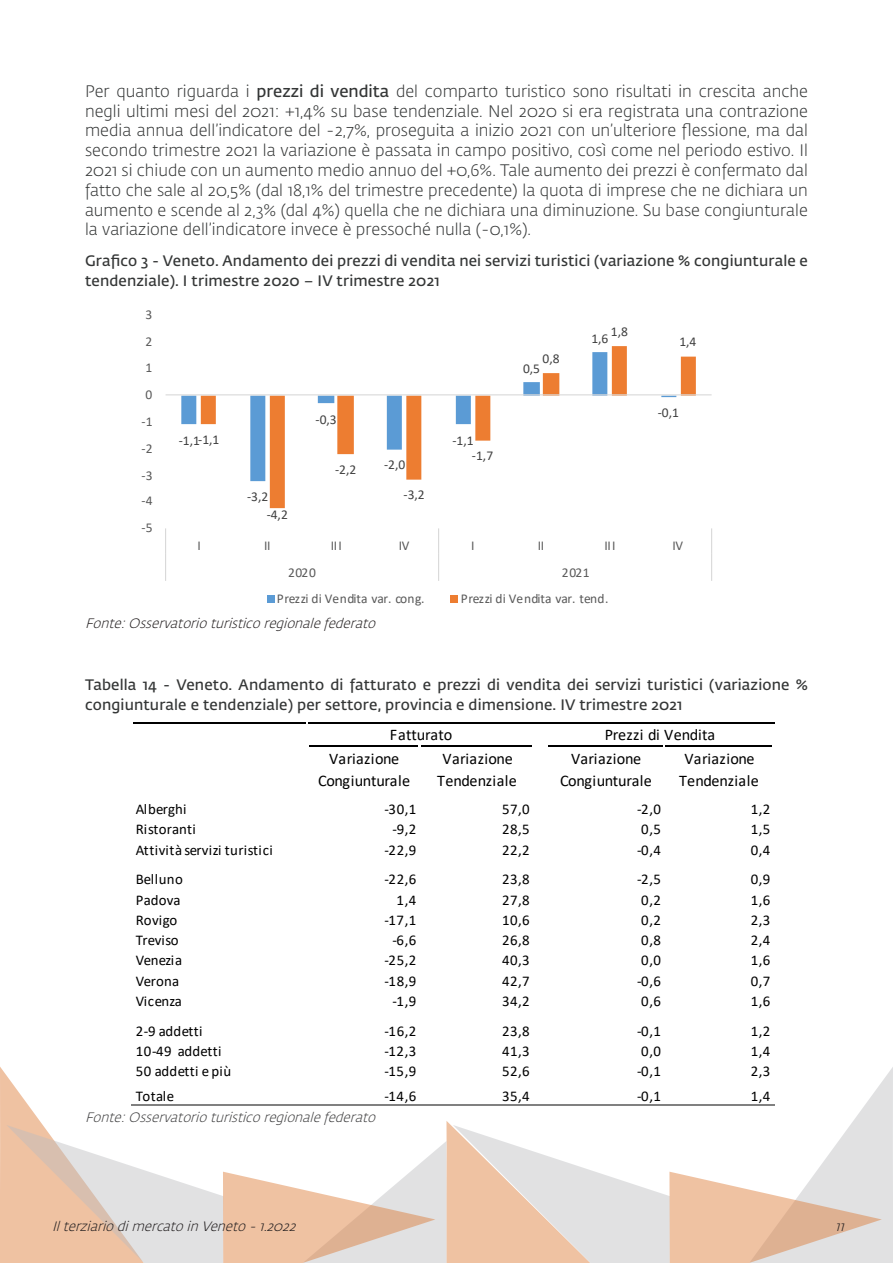
<style>
.page{position:relative;width:893px;height:1263px;background:#fff}
.page>*{position:absolute;margin:0;border:0;box-sizing:border-box;transform-origin:0 0}
.t1{font:300 16.5px/19.8px "Fedra Sans Std";color:#343636;text-align:justify}
.t2{font:16.2px/21.6px "Calibri";color:#000;text-align:center}
.t3{font:600 15px/19.8px "Fedra Sans Std";letter-spacing:.01em;color:#343636}
.t4{font:14.85px "Calibri";letter-spacing:.02em;color:#000}
.t5{font:14.85px "Calibri";letter-spacing:-.015em;color:#000}
.t6{font:14.85px "Calibri";letter-spacing:-.025em;color:#000}
.t7{font:14.85px "Calibri";color:#000}
.t8{font:13.5px "Calibri";letter-spacing:-.005em;color:#595959}
.t9{font:italic 300 13.5px "Fedra Sans Std";color:#231f20}
.t10{font:13.5px "Calibri";color:#404040}
.t11{font:italic 300 13.5px "Fedra Sans Std";color:#3e3e3f}
.s1{font-weight:600}
</style>
<div class="page">
<svg style="left:0;top:1067px;width:893px;height:196px"></svg>
<svg style="left:165px;top:346px;width:547px;height:257px"></svg>
<hr style="left:133px;top:722px;width:173px;height:1px;background:#000">
<hr style="left:309px;top:745px;width:109px;height:1px;background:#000">
<hr style="left:421px;top:745px;width:111px;height:1px;background:#000">
<hr style="left:548px;top:745px;width:115px;height:1px;background:#000">
<hr style="left:309px;top:722px;width:466px;height:1px;background:#000">
<hr style="left:666px;top:745px;width:106px;height:1px;background:#000">
<hr style="left:132px;top:1104px;width:643px;height:2px;background:#808080">
<p class="t1" style="left:85px;top:81px;width:724px">Per quanto riguarda i <span class="s1">prezzi di vendita</span> del comparto turistico sono risultati in crescita anche negli ultimi mesi del 2021: +1,4% su base tendenziale. Nel 2020 si era registrata una contrazione media annua dell’indicatore del -2,7%, proseguita a inizio 2021 con un’ulteriore flessione, ma dal secondo trimestre 2021 la variazione è passata in campo positivo, così come nel periodo estivo. Il 2021 si chiude con un aumento medio annuo del +0,6%. Tale aumento dei prezzi è confermato dal fatto che sale al 20,5% (dal 18,1% del trimestre precedente) la quota di imprese che ne dichiara un aumento e scende al 2,3% (dal 4%) quella che ne dichiara una diminuzione. Su base congiunturale la variazione dell’indicatore invece è pressoché nulla (-0,1%).</p>
<p class="t3" style="left:85px;top:251px;width:724px">Grafico 3 - Veneto. Andamento dei prezzi di vendita nei servizi turistici (variazione % congiunturale e tendenziale). I trimestre 2020 – IV trimestre 2021</p>
<p class="t8" style="left:145px;top:305px;width:8px">3</p>
<p class="t8" style="left:145px;top:332px;width:8px">2</p>
<p class="t8" style="left:145px;top:358px;width:8px">1</p>
<p class="t8" style="left:145px;top:385px;width:8px">0</p>
<p class="t8" style="left:141px;top:412px;width:13px">-1</p>
<p class="t8" style="left:141px;top:439px;width:13px">-2</p>
<p class="t8" style="left:141px;top:466px;width:13px">-3</p>
<p class="t8" style="left:141px;top:491px;width:13px">-4</p>
<p class="t8" style="left:141px;top:518px;width:13px">-5</p>
<p class="t10" style="left:198px;top:430px;width:23px">-1,1</p>
<p class="t10" style="left:179px;top:431px;width:23px">-1,1</p>
<p class="t10" style="left:247px;top:487px;width:23px">-3,2</p>
<p class="t10" style="left:267px;top:505px;width:23px">-4,2</p>
<p class="t10" style="left:316px;top:410px;width:23px">-0,3</p>
<p class="t10" style="left:335px;top:460px;width:23px">-2,2</p>
<p class="t10" style="left:384px;top:455px;width:23px">-2,0</p>
<p class="t10" style="left:404px;top:485px;width:23px">-3,2</p>
<p class="t10" style="left:452px;top:431px;width:23px">-1,1</p>
<p class="t10" style="left:472px;top:446px;width:23px">-1,7</p>
<p class="t10" style="left:542px;top:349px;width:19px">0,8</p>
<p class="t10" style="left:523px;top:359px;width:19px">0,5</p>
<p class="t10" style="left:611px;top:322px;width:19px">1,8</p>
<p class="t10" style="left:591px;top:329px;width:19px">1,6</p>
<p class="t10" style="left:679px;top:332px;width:19px">1,4</p>
<p class="t10" style="left:658px;top:403px;width:23px">-0,1</p>
<p class="t8" style="left:197px;top:536px;width:5px">I</p>
<p class="t8" style="left:264px;top:536px;width:8px">II</p>
<p class="t8" style="left:331px;top:536px;width:12px">III</p>
<p class="t8" style="left:399px;top:536px;width:12px">IV</p>
<p class="t8" style="left:471px;top:536px;width:5px">I</p>
<p class="t8" style="left:538px;top:536px;width:8px">II</p>
<p class="t8" style="left:605px;top:536px;width:12px">III</p>
<p class="t8" style="left:673px;top:536px;width:12px">IV</p>
<p class="t8" style="left:288px;top:563px;width:29px">2020</p>
<p class="t8" style="left:562px;top:563px;width:29px">2021</p>
<p class="t8" style="left:277px;top:589px;width:149px">Prezzi di Vendita var. cong.</p>
<p class="t8" style="left:461px;top:589px;width:149px">Prezzi di Vendita var. tend.</p>
<p class="t9" style="left:85px;top:615px;width:296px">Fonte:Osservatorioturisticoregionalefederato</p>
<p class="t3" style="left:85px;top:675px;width:724px">Tabella 14 - Veneto. Andamento di fatturato e prezzi di vendita dei servizi turistici (variazione % congiunturale e tendenziale) per settore, provincia e dimensione. IV trimestre 2021</p>
<p class="t2" style="left:390px;top:723px;width:64px">Fatturato</p>
<p class="t2" style="left:605px;top:723px;width:112px">Prezzi di Vendita</p>
<p class="t2" style="left:318px;top:747px;width:93px">Variazione<br>Congiunturale</p>
<p class="t2" style="left:437px;top:747px;width:81px">Variazione<br>Tendenziale</p>
<p class="t2" style="left:560px;top:747px;width:93px">Variazione<br>Congiunturale</p>
<p class="t2" style="left:679px;top:747px;width:81px">Variazione<br>Tendenziale</p>
<p class="t4" style="left:136px;top:799px;width:52px">Alberghi</p>
<p class="t4" style="left:384px;top:799px;width:33px">-30,1</p>
<p class="t4" style="left:502px;top:799px;width:29px">57,0</p>
<p class="t4" style="left:637px;top:799px;width:25px">-2,0</p>
<p class="t4" style="left:751px;top:799px;width:21px">1,2</p>
<p class="t4" style="left:136px;top:819px;width:62px">Ristoranti</p>
<p class="t4" style="left:393px;top:819px;width:25px">-9,2</p>
<p class="t4" style="left:502px;top:819px;width:29px">28,5</p>
<p class="t4" style="left:641px;top:819px;width:21px">0,5</p>
<p class="t4" style="left:751px;top:819px;width:21px">1,5</p>
<p class="t4" style="left:136px;top:839px;width:138px">Attività servizi turistici</p>
<p class="t4" style="left:384px;top:839px;width:33px">-22,9</p>
<p class="t4" style="left:502px;top:839px;width:29px">22,2</p>
<p class="t4" style="left:637px;top:839px;width:25px">-0,4</p>
<p class="t4" style="left:751px;top:839px;width:21px">0,4</p>
<p class="t4" style="left:136px;top:869px;width:48px">Belluno</p>
<p class="t4" style="left:384px;top:869px;width:33px">-22,6</p>
<p class="t4" style="left:502px;top:869px;width:29px">23,8</p>
<p class="t4" style="left:637px;top:869px;width:25px">-2,5</p>
<p class="t4" style="left:751px;top:869px;width:21px">0,9</p>
<p class="t4" style="left:136px;top:889px;width:46px">Padova</p>
<p class="t4" style="left:397px;top:889px;width:21px">1,4</p>
<p class="t4" style="left:502px;top:889px;width:29px">27,8</p>
<p class="t4" style="left:641px;top:889px;width:21px">0,2</p>
<p class="t4" style="left:751px;top:889px;width:21px">1,6</p>
<p class="t4" style="left:136px;top:909px;width:43px">Rovigo</p>
<p class="t4" style="left:384px;top:909px;width:33px">-17,1</p>
<p class="t4" style="left:502px;top:909px;width:29px">10,6</p>
<p class="t4" style="left:641px;top:909px;width:21px">0,2</p>
<p class="t4" style="left:751px;top:909px;width:21px">2,3</p>
<p class="t5" style="left:136px;top:930px;width:44px">Treviso</p>
<p class="t4" style="left:393px;top:930px;width:25px">-6,6</p>
<p class="t4" style="left:502px;top:930px;width:29px">26,8</p>
<p class="t4" style="left:641px;top:930px;width:21px">0,8</p>
<p class="t4" style="left:751px;top:930px;width:21px">2,4</p>
<p class="t6" style="left:136px;top:950px;width:48px">Venezia</p>
<p class="t4" style="left:384px;top:950px;width:33px">-25,2</p>
<p class="t4" style="left:502px;top:950px;width:29px">40,3</p>
<p class="t4" style="left:641px;top:950px;width:21px">0,0</p>
<p class="t4" style="left:751px;top:950px;width:21px">1,6</p>
<p class="t4" style="left:136px;top:970px;width:45px">Verona</p>
<p class="t4" style="left:384px;top:970px;width:33px">-18,9</p>
<p class="t4" style="left:502px;top:970px;width:29px">42,7</p>
<p class="t4" style="left:637px;top:970px;width:25px">-0,6</p>
<p class="t4" style="left:751px;top:970px;width:21px">0,7</p>
<p class="t7" style="left:136px;top:991px;width:48px">Vicenza</p>
<p class="t4" style="left:393px;top:991px;width:25px">-1,9</p>
<p class="t4" style="left:502px;top:991px;width:29px">34,2</p>
<p class="t4" style="left:641px;top:991px;width:21px">0,6</p>
<p class="t4" style="left:751px;top:991px;width:21px">1,6</p>
<p class="t4" style="left:136px;top:1020px;width:68px">2-9 addetti</p>
<p class="t4" style="left:384px;top:1020px;width:33px">-16,2</p>
<p class="t4" style="left:502px;top:1020px;width:29px">23,8</p>
<p class="t4" style="left:637px;top:1020px;width:25px">-0,1</p>
<p class="t4" style="left:751px;top:1020px;width:21px">1,2</p>
<p class="t4" style="left:136px;top:1041px;width:87px">10-49 addetti</p>
<p class="t4" style="left:384px;top:1041px;width:33px">-12,3</p>
<p class="t4" style="left:502px;top:1041px;width:29px">41,3</p>
<p class="t4" style="left:641px;top:1041px;width:21px">0,0</p>
<p class="t4" style="left:751px;top:1041px;width:21px">1,4</p>
<p class="t4" style="left:136px;top:1061px;width:97px">50 addetti e più</p>
<p class="t4" style="left:384px;top:1061px;width:33px">-15,9</p>
<p class="t4" style="left:502px;top:1061px;width:29px">52,6</p>
<p class="t4" style="left:637px;top:1061px;width:25px">-0,1</p>
<p class="t4" style="left:751px;top:1061px;width:21px">2,3</p>
<p class="t4" style="left:136px;top:1085px;width:40px">Totale</p>
<p class="t4" style="left:384px;top:1085px;width:33px">-14,6</p>
<p class="t4" style="left:502px;top:1085px;width:29px">35,4</p>
<p class="t4" style="left:637px;top:1085px;width:25px">-0,1</p>
<p class="t4" style="left:751px;top:1085px;width:21px">1,4</p>
<p class="t11" style="left:85px;top:1109px;width:296px">Fonte:Osservatorioturisticoregionalefederato</p>
<p class="t9" style="left:52px;top:1218px;width:249px">IlterziariodimercatoinVeneto-1.2022</p>
<p class="t9" style="left:835px;top:1218px;width:15px">11</p>
</div>
